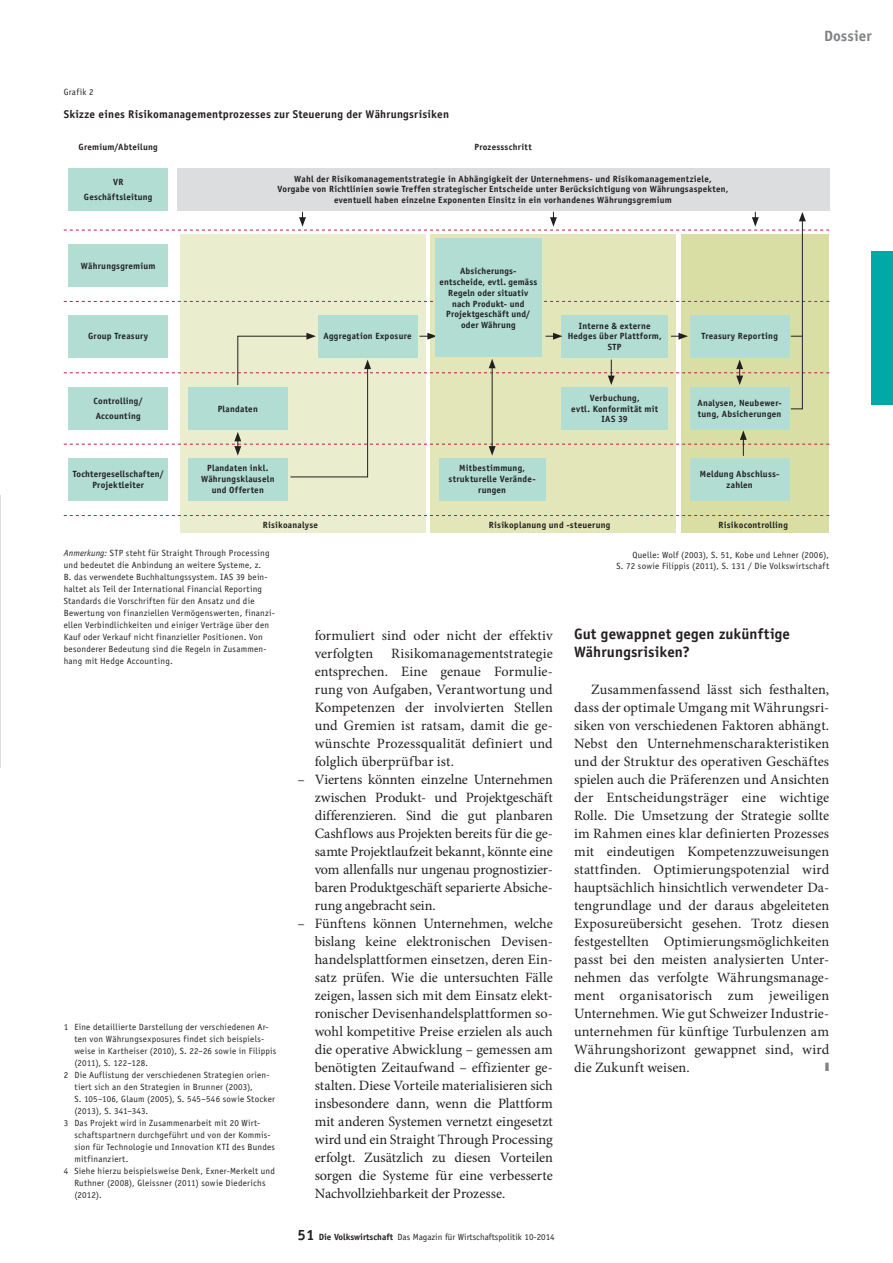
<style>
.page{position:relative;width:893px;height:1263px;background:#fff}
.page>*{position:absolute;margin:0;border:0;box-sizing:border-box;transform-origin:0 0}
.t1{font:700 15px/18px "Officina Sans Std";letter-spacing:.01em;color:#231f20}
.t2{font:700 15px "Officina Sans Std";letter-spacing:.01em;color:#808285}
.t3{font:14.25px/18px "Minion Pro";color:#231f20;text-align:justify}
.t4{font:12px "Mathematical Pi LT Std";color:#808285;scale:.4 1}
.t5{font:700 11.25px "Officina Sans Std";letter-spacing:.02em;color:#231f20}
.t6{font:9px/12px "Officina Sans Std";letter-spacing:.025em;color:#231f20}
.t7{font:700 9px/10.8px "Officina Sans Std";letter-spacing:.025em;color:#231f20;text-align:center}
.t8{font:9px "Officina Sans Std";color:#231f20}
.s1{font-style:italic}
.s2{font-weight:700;font-size:15px}
.s3{font-weight:700}
</style>
<div class="page">
<hr style="left:0;top:495px;width:1px;height:273px;background:#bcbdc0">
<div style="left:681px;top:234px;width:148px;height:299px;background:#d9dfa4"></div>
<div style="left:430px;top:234px;width:246px;height:299px;background:#e2e6b8"></div>
<div style="left:180px;top:234px;width:245px;height:299px;background:#eaeecf"></div>
<div style="left:562px;top:387px;width:106px;height:43px;background:#b1ddd3"></div>
<div style="left:439px;top:458px;width:106px;height:42px;background:#b1ddd3"></div>
<div style="left:690px;top:387px;width:99px;height:43px;background:#b1ddd3"></div>
<div style="left:690px;top:458px;width:99px;height:42px;background:#b1ddd3"></div>
<div style="left:188px;top:387px;width:100px;height:43px;background:#b1ddd3"></div>
<div style="left:188px;top:458px;width:100px;height:42px;background:#b1ddd3"></div>
<div style="left:177px;top:168px;width:652px;height:42px;background:#dcdddf"></div>
<div style="left:68px;top:168px;width:100px;height:42px;background:#b1ddd3"></div>
<div style="left:68px;top:387px;width:100px;height:43px;background:#b1ddd3"></div>
<div style="left:68px;top:458px;width:100px;height:42px;background:#b1ddd3"></div>
<svg style="left:64px;top:515px;width:765px;height:1px"></svg>
<hr style="left:492px;top:366px;width:1px;height:82px;background:#231f20">
<svg style="left:64px;top:430px;width:765px;height:26px"></svg>
<hr style="left:367px;top:367px;width:1px;height:110px;background:#231f20">
<hr style="left:290px;top:476px;width:78px;height:1px;background:#231f20">
<svg style="left:64px;top:212px;width:765px;height:198px"></svg>
<div style="left:872px;top:252px;width:21px;height:153px;background:#00a9a5"></div>
<p class="t6" style="left:64px;top:86px;width:31px">Grafik 2</p>
<p class="t5" style="left:64px;top:107px;width:387px">Skizze eines Risikomanagementprozesses zur Steuerung der Währungsrisiken</p>
<p class="t7" style="left:79px;top:141px;width:81px">Gremium/Abteilung</p>
<p class="t7" style="left:474px;top:141px;width:59px">Prozessschritt</p>
<p class="t7" style="left:84px;top:174px;width:70px;line-height:15px">VR<br>Geschäftsleitung</p>
<p class="t7" style="left:277px;top:173px;width:453px">Wahl der Risikomanagementstrategie in Abhängigkeit der Unternehmens- und Risikomanagementziele,<br>Vorgabe von Richtlinien sowie Treffen strategischer Entscheide unter Berücksichtigung von Währungsaspekten, eventuell haben einzelne Exponenten Einsitz in ein vorhandenes Währungsgremium</p>
<p class="t7" style="left:81px;top:260px;width:76px">Währungsgremium</p>
<p class="t7" style="left:88px;top:331px;width:61px">Group Treasury</p>
<p class="t7" style="left:439px;top:266px;width:99px">Absicherungs&shy;entscheide, evtl. gemäss<br>Regeln oder situativ nach Produkt- und<br>Projektgeschäft und/ oder Währung</p>
<p class="t7" style="left:568px;top:320px;width:96px">Interne &amp; externe<br>Hedges über Plattform,<br>STP</p>
<p class="t7" style="left:324px;top:331px;width:90px">Aggregation Exposure</p>
<p class="t7" style="left:701px;top:331px;width:78px">Treasury Reporting</p>
<p class="t7" style="left:94px;top:393px;width:51px;line-height:15px;text-align:left">Controlling/<br>Accounting</p>
<p class="t7" style="left:218px;top:403px;width:42px">Plandaten</p>
<p class="t7" style="left:571px;top:392px;width:88px">Verbuchung,<br>evtl. Konformität mit<br>IAS 39</p>
<p class="t7" style="left:697px;top:398px;width:86px;text-align:left">Analysen, Neubewer&shy;tung, Absicherungen</p>
<p class="t7" style="left:73px;top:468px;width:92px">Tochtergesellschaften/<br>Projektleiter</p>
<p class="t7" style="left:201px;top:463px;width:75px">Plandaten inkl.<br>Währungsklauseln und Offerten</p>
<p class="t7" style="left:263px;top:520px;width:57px">Risikoanalyse</p>
<p class="t7" style="left:489px;top:520px;width:123px">Risikoplanung und -steuerung</p>
<p class="t7" style="left:718px;top:520px;width:71px">Risikocontrolling</p>
<p class="t7" style="left:449px;top:463px;width:89px">Mitbestimmung, strukturelle Verände&shy;rungen</p>
<p class="t7" style="left:700px;top:468px;width:81px">Meldung Abschluss&shy;zahlen</p>
<p class="t2" style="left:824px;top:26px;width:49px">Dossier</p>
<p class="t6" style="left:64px;top:547px;width:213px"><span class="s1">Anmerkung:</span> STP steht für Straight Through Processing und bedeutet die Anbindung an weitere Systeme, z.<br>B. das verwendete Buchhaltungssystem. IAS 39 bein&shy;haltet als Teil der International Financial Reporting Standards die Vorschriften für den Ansatz und die Bewertung von finanziellen Vermögenswerten, finanzi&shy;ellen Verbindlichkeiten und einiger Verträge über den Kauf oder Verkauf nicht finanzieller Positionen. Von besonderer Bedeutung sind die Regeln in Zusammen&shy;hang mit Hedge Accounting.</p>
<p class="t6" style="left:64px;top:1020px;width:206px">1 Eine detaillierte Darstellung der verschiedenen Ar-</p>
<p class="t6" style="left:74px;top:1032px;width:191px">ten von Währungsexposures findet sich beispiels-</p>
<p class="t6" style="left:74px;top:1044px;width:203px">weise in Kartheiser (2010), S. 22–26 sowie in Filippis</p>
<p class="t6" style="left:74px;top:1056px;width:75px">(2011), S. 122–128.</p>
<p class="t6" style="left:64px;top:1068px;width:207px">2 Die Auflistung der verschiedenen Strategien orien-</p>
<p class="t6" style="left:74px;top:1080px;width:180px">tiert sich an den Strategien in Brunner (2003),</p>
<p class="t6" style="left:74px;top:1092px;width:202px">S. 105–106, Glaum (2005), S. 545–546 sowie Stocker</p>
<p class="t6" style="left:74px;top:1104px;width:75px">(2013), S. 341–343.</p>
<p class="t6" style="left:64px;top:1116px;width:198px">3 Das Projekt wird in Zusammenarbeit mit 20 Wirt-</p>
<p class="t6" style="left:74px;top:1128px;width:198px">schaftspartnern durchgeführt und von der Kommis-</p>
<p class="t6" style="left:74px;top:1140px;width:202px">sion für Technologie und Innovation KTI des Bundes</p>
<p class="t6" style="left:74px;top:1152px;width:56px">mitfinanziert.</p>
<p class="t6" style="left:64px;top:1164px;width:213px">4 Siehe hierzu beispielsweise Denk, Exner-Merkelt und</p>
<p class="t6" style="left:74px;top:1176px;width:193px">Ruthner (2008), Gleissner (2011) sowie Diederichs</p>
<p class="t6" style="left:74px;top:1188px;width:29px">(2012).</p>
<p class="t6" style="left:617px;top:548px;width:214px;text-align:right">Quelle: Wolf (2003), S. 51, Kobe und Lehner (2006),<br>S. 72 sowie Filippis (2011), S. 131 / Die Volkswirtschaft</p>
<p class="t3" style="left:315px;top:626px;width:240px">formuliert sind oder nicht der effektiv verfolgten Risikomanagementstrategie entsprechen. Eine genaue Formulie&shy;rung von Aufgaben, Verantwortung und Kompetenzen der involvierten Stellen und Gremien ist ratsam, damit die ge&shy;wünschte Prozessqualität definiert und folglich überprüfbar ist.</p>
<p class="t3" style="left:315px;top:770px;width:240px;text-indent:-17px">– Viertens könnten einzelne Unternehmen zwischen Produkt- und Projektgeschäft differenzieren. Sind die gut planbaren Cashflows aus Projekten bereits für die ge&shy;samte Projektlaufzeit bekannt, könnte eine vom allenfalls nur ungenau prognostizier&shy;baren Produktgeschäft separierte Absiche&shy;rung angebracht sein.</p>
<p class="t3" style="left:315px;top:914px;width:240px;text-indent:-17px">– Fünftens können Unternehmen, welche bislang keine elektronischen Devisen&shy;handelsplattformen einsetzen, deren Ein&shy;satz prüfen. Wie die untersuchten Fälle zeigen, lassen sich mit dem Einsatz elekt&shy;ronischer Devisenhandelsplattformen so&shy;wohl kompetitive Preise erzielen als auch die operative Abwicklung – gemessen am benötigten Zeitaufwand – effizienter ge&shy;stalten. Diese Vorteile materialisieren sich insbesondere dann, wenn die Plattform mit anderen Systemen vernetzt eingesetzt wird und ein Straight Through Processing erfolgt. Zusätzlich zu diesen Vorteilen sorgen die Systeme für eine verbesserte Nachvollziehbarkeit der Prozesse.</p>
<p class="t8" style="left:298px;top:1231px;width:259px"><span class="s2">51</span> <span class="s3">Die Volkswirtschaft</span> Das Magazin für Wirtschaftspolitik 10-2014</p>
<p class="t1" style="left:574px;top:625px;width:217px">Gut gewappnet gegen zukünftige<br>Währungsrisiken?</p>
<p class="t3" style="left:574px;top:680px;width:257px;text-indent:17px">Zusammenfassend lässt sich festhalten, dass der optimale Umgang mit Währungsri&shy;siken von verschiedenen Faktoren abhängt.<br>Nebst den Unternehmenscharakteristiken und der Struktur des operativen Geschäftes spielen auch die Präferenzen und Ansichten der Entscheidungsträger eine wichtige Rolle. Die Umsetzung der Strategie sollte im Rahmen eines klar definierten Prozesses mit eindeutigen Kompetenzzuweisungen stattfinden. Optimierungspotenzial wird hauptsächlich hinsichtlich verwendeter Da&shy;tengrundlage und der daraus abgeleiteten Exposureübersicht gesehen. Trotz diesen festgestellten Optimierungsmöglichkeiten passt bei den meisten analysierten Unter&shy;nehmen das verfolgte Währungsmanage&shy;ment organisatorisch zum jeweiligen Unternehmen. Wie gut Schweizer Industrie&shy;unternehmen für künftige Turbulenzen am Währungshorizont gewappnet sind, wird die Zukunft weisen.</p>
<p class="t4" style="left:825px;top:1059px;width:11px">■</p>
</div>
